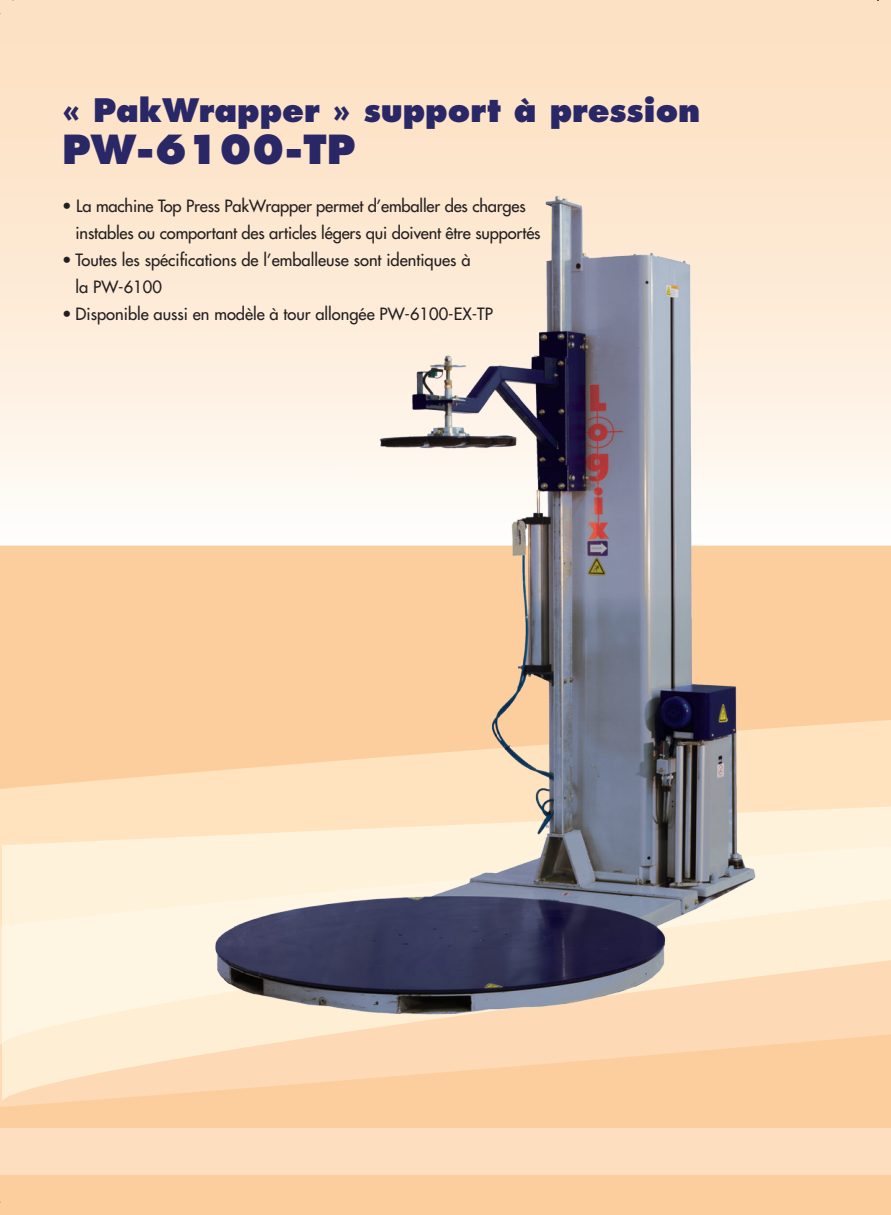
<style>
.page{position:relative;width:891px;height:1215px;background:#fff}
.page>*{position:absolute;margin:0;border:0;box-sizing:border-box;transform-origin:0 0}
.t1{font:800 39px "Futura";color:#2a2767}
.t2{font:800 31.5px "Futura";color:#2a2767}
.t3{font:16.5px "Futura";letter-spacing:-.01em;color:#231f20}
</style>
<div class="page">
<div style="left:0;top:545px;width:891px;height:669px;background:#fdce9d"></div>
<svg style="left:0;top:720px;width:891px;height:77px"></svg>
<svg style="left:0;top:797px;width:891px;height:310px"></svg>
<div style="left:0;top:1128px;width:891px;height:46px;background:#fddfbf"></div>
<div style="left:1px;top:0;width:890px;height:546px;background:linear-gradient(to bottom,#fdddbc,#fefbf6)"></div>
<img style="left:191px;top:161px;width:597px;height:897px">
<p class="t2" style="left:62px;top:91px;width:640px">« PakWrapper » support à pression</p>
<p class="t1" style="left:62px;top:126px;width:295px">PW-6100-TP</p>
<p class="t3" style="left:62px;top:196px;width:465px">• La machine Top Press PakWrapper permet d’emballer des charges</p>
<p class="t3" style="left:76px;top:223px;width:467px">instables ou comportant des articles légers qui doivent être supportés</p>
<p class="t3" style="left:62px;top:250px;width:410px">• Toutes les spécifications de l’emballeuse sont identiques à</p>
<p class="t3" style="left:76px;top:277px;width:88px">la PW-6100</p>
<p class="t3" style="left:62px;top:304px;width:432px">• Disponible aussi en modèle à tour allongée PW-6100-EX-TP</p>
</div>
